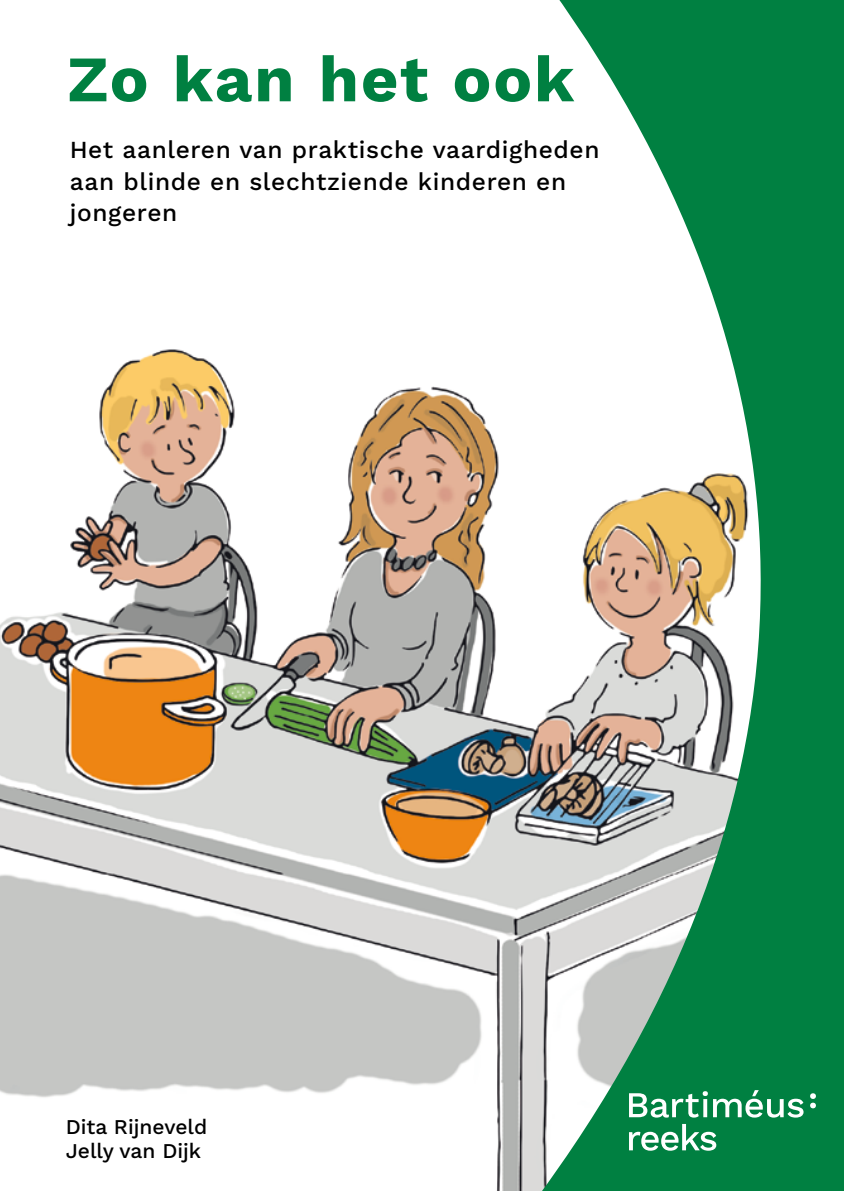
<style>
.page{position:relative;width:844px;height:1191px;background:#fff}
.page>*{position:absolute;margin:0;border:0;box-sizing:border-box;transform-origin:0 0}
.titel_omslag{font:700 64.75px "Work Sans";letter-spacing:.03em;color:#008041}
.Subtitel_omslag{font:500 24.5px/31.5px "Work Sans";letter-spacing:.025em;color:#000}
.broodtekst{font:500 21px "Work Sans";color:#000}
</style>
<div class="page">
<img style="left:0;top:349px;width:532px;height:842px">
<svg style="left:532px;top:0;width:311px;height:1191px"></svg>
<svg style="left:809px;top:1093px;width:6px;height:15px"></svg>
<svg style="left:629px;top:1090px;width:174px;height:27px"></svg>
<svg style="left:629px;top:1124px;width:87px;height:26px"></svg>
<p class="titel_omslag" style="left:67px;top:30px;width:508px">Zo kan het ook</p>
<p class="Subtitel_omslag" style="left:70px;top:133px;width:531px">Het aanleren van praktische vaardigheden aan blinde en slechtziende kinderen en jongeren</p>
<p class="broodtekst" style="left:66px;top:1110px;width:143px">Dita Rijneveld</p>
<p class="broodtekst" style="left:66px;top:1135px;width:137px">Jelly van Dijk</p>
</div>
